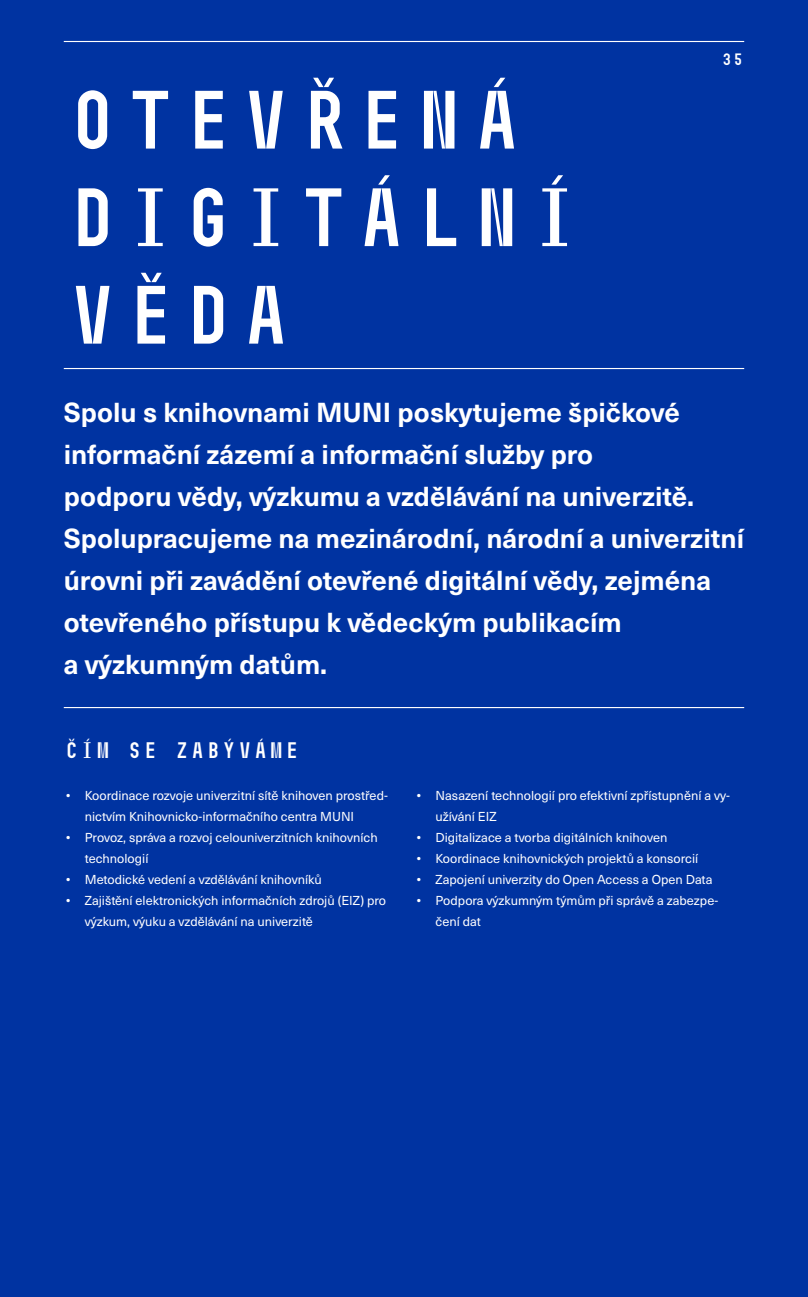
<style>
.page{position:relative;width:808px;height:1297px;background:#0033a1}
.page>*{position:absolute;margin:0;border:0;box-sizing:border-box;transform-origin:0 0}
.t1{font:700 82.5px/97.5px "Muni";color:#fff}
.t2{font:700 27px/42px "Neue Haas Unica Pro";color:#fff}
.t3{font:700 22.5px "Muni";color:#fff}
.t4{font:700 16.5px "Muni";color:#fff}
.t5{font:12.75px/21px "Neue Haas Unica Pro";color:#fff}
.s1{font-family:"Muni"}
</style>
<div class="page">
<hr style="left:64px;top:41px;width:680px;height:1px;background:#fff">
<hr style="left:64px;top:368px;width:680px;height:1px;background:#fff">
<hr style="left:64px;top:707px;width:680px;height:1px;background:#fff">
<h1 class="t1" style="left:64px;top:71px;width:521px">OTEVŘENÁ<br>DIGITÁLNÍ<br>VĚDA</h1>
<p class="t4" style="left:721px;top:50px;width:25px">35</p>
<p class="t2" style="left:64px;top:391px;width:682px">Spolu s knihovnami MUNI poskytujeme špičkové informační zázemí a informační služby pro<br>podporu vědy, výzkumu a vzdělávání na univerzitě.<br>Spolupracujeme na mezinárodní, národní a univerzitní úrovni při zavádění otevřené digitální vědy, zejména otevřeného přístupu k vědeckým publikacím<br>a výzkumným datům.</p>
<h3 class="t3" style="left:64px;top:737px;width:238px">ČÍM SE ZABÝVÁME</h3>
<p class="t5" style="left:85px;top:785px;width:305px;text-indent:-21px"><span class="s1">•</span> Koordinace rozvoje univerzitní sítě knihoven prostřed&shy;nictvím Knihovnicko-informačního centra MUNI</p>
<p class="t5" style="left:85px;top:827px;width:294px;text-indent:-21px"><span class="s1">•</span> Provoz, správa a rozvoj celouniverzitních knihovních technologií</p>
<p class="t5" style="left:64px;top:869px;width:259px"><span class="s1">•</span> Metodické vedení a vzdělávání knihovníků</p>
<p class="t5" style="left:85px;top:890px;width:303px;text-indent:-21px"><span class="s1">•</span> Zajištění elektronických informačních zdrojů (EIZ) pro výzkum, výuku a vzdělávání na univerzitě</p>
<p class="t5" style="left:435px;top:785px;width:296px;text-indent:-21px"><span class="s1">•</span> Nasazení technologií pro efektivní zpřístupnění a vy&shy;užívání EIZ</p>
<p class="t5" style="left:414px;top:827px;width:254px"><span class="s1">•</span> Digitalizace a tvorba digitálních knihoven</p>
<p class="t5" style="left:414px;top:848px;width:285px"><span class="s1">•</span> Koordinace knihovnických projektů a konsorcií</p>
<p class="t5" style="left:414px;top:869px;width:299px"><span class="s1">•</span> Zapojení univerzity do Open Access a Open Data</p>
<p class="t5" style="left:435px;top:890px;width:284px;text-indent:-21px"><span class="s1">•</span> Podpora výzkumným týmům při správě a zabezpe&shy;čení dat</p>
</div>
